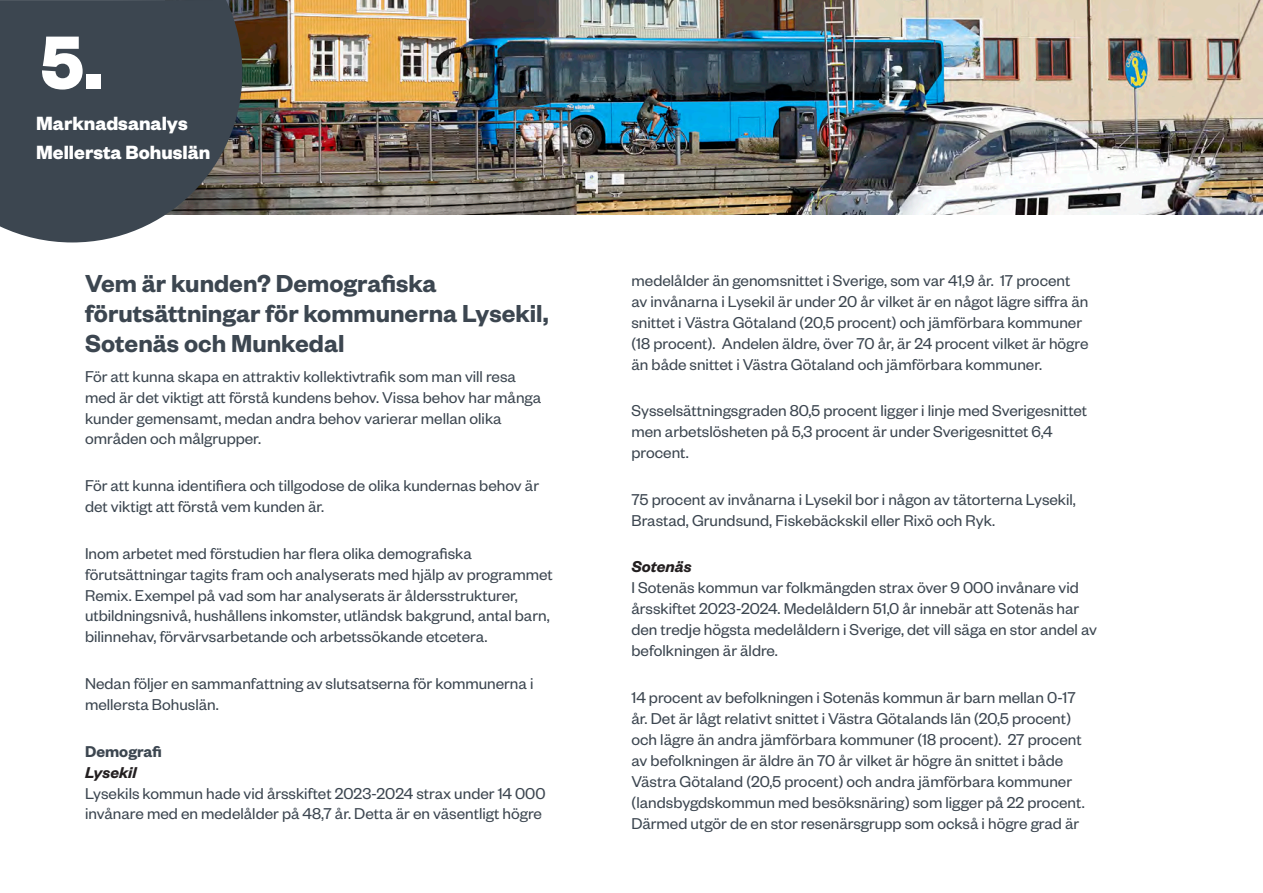
<style>
.page{position:relative;width:1263px;height:893px;background:#fff}
.page>*{position:absolute;margin:0;border:0;box-sizing:border-box;transform-origin:0 0}
.Brödtext{font:700 82.5px "Founders Grotesk";color:#fff}
.Rubriknivå_2{font:600 27px/30px "Founders Grotesk";color:#3c4650}
.Brödtext-2{font:700 21px/28.5px "Founders Grotesk";color:#fff}
.Brödtext-3{font:17.25px/21px "Founders Grotesk";color:#3c4650}
.Rubriknivå_4{font:italic 600 17.25px "Founders Grotesk";color:#231f20}
.Rubriknivå_3{font:600 17.25px "Founders Grotesk";color:#3c4650}
.s1{color:#3c4650}
</style>
<div class="page">
<img style="left:242px;top:0;width:1021px;height:215px">
<svg style="left:0;top:0;width:242px;height:242px;background:#485159"></svg>
<p class="Brödtext" style="left:40px;top:10px;width:83px">5.<span class="s1">.</span></p>
<p class="Brödtext-2" style="left:36px;top:108px;width:176px">Marknadsanalys<br>Mellersta Bohuslän</p>
<h2 class="Rubriknivå_2" style="left:85px;top:267px;width:465px">Vem är kunden? Demografiska förutsättningar för kommunerna Lysekil,<br>Sotenäs och Munkedal</h2>
<p class="Brödtext-3" style="left:85px;top:365px;width:458px">För att kunna skapa en attraktiv kollektivtrafik som man vill resa med är det viktigt att förstå kundens behov. Vissa behov har många kunder gemensamt, medan andra behov varierar mellan olika områden och målgrupper.</p>
<p class="Brödtext-3" style="left:85px;top:474px;width:455px">För att kunna identifiera och tillgodose de olika kundernas behov är det viktigt att förstå vem kunden är.</p>
<p class="Brödtext-3" style="left:85px;top:542px;width:469px">Inom arbetet med förstudien har flera olika demografiska förutsättningar tagits fram och analyserats med hjälp av programmet Remix. Exempel på vad som har analyserats är åldersstrukturer, utbildningsnivå, hushållens inkomster, utländsk bakgrund, antal barn, bilinnehav, förvärvsarbetande och arbetssökande etcetera.</p>
<p class="Brödtext-3" style="left:85px;top:672px;width:450px">Nedan följer en sammanfattning av slutsatserna för kommunerna i mellersta Bohuslän.</p>
<h3 class="Rubriknivå_3" style="left:85px;top:740px;width:78px">Demografi</h3>
<h4 class="Rubriknivå_4" style="left:85px;top:761px;width:53px">Lysekil</h4>
<p class="Brödtext-3" style="left:85px;top:782px;width:462px">Lysekils kommun hade vid årsskiftet 2023-2024 strax under 14 000 invånare med en medelålder på 48,7 år. Detta är en väsentligt högre</p>
<p class="Brödtext-3" style="left:631px;top:269px;width:458px">medelålder än genomsnittet i Sverige, som var 41,9 år. 17 procent av invånarna i Lysekil är under 20 år vilket är en något lägre siffra än snittet i Västra Götaland (20,5 procent) och jämförbara kommuner (18 procent). Andelen äldre, över 70 år, är 24 procent vilket är högre än både snittet i Västra Götaland och jämförbara kommuner.</p>
<p class="Brödtext-3" style="left:631px;top:399px;width:457px">Sysselsättningsgraden 80,5 procent ligger i linje med Sverigesnittet men arbetslösheten på 5,3 procent är under Sverigesnittet 6,4 procent.</p>
<p class="Brödtext-3" style="left:631px;top:488px;width:446px">75 procent av invånarna i Lysekil bor i någon av tätorterna Lysekil,<br>Brastad, Grundsund, Fiskebäckskil eller Rixö och Ryk.</p>
<h4 class="Rubriknivå_4" style="left:631px;top:556px;width:62px">Sotenäs</h4>
<p class="Brödtext-3" style="left:631px;top:576px;width:467px">I Sotenäs kommun var folkmängden strax över 9 000 invånare vid årsskiftet 2023-2024. Medelåldern 51,0 år innebär att Sotenäs har den tredje högsta medelåldern i Sverige, det vill säga en stor andel av befolkningen är äldre.</p>
<p class="Brödtext-3" style="left:631px;top:686px;width:455px">14 procent av befolkningen i Sotenäs kommun är barn mellan 0-17 år. Det är lågt relativt snittet i Västra Götalands län (20,5 procent) och lägre än andra jämförbara kommuner (18 procent). 27 procent av befolkningen är äldre än 70 år vilket är högre än snittet i både Västra Götaland (20,5 procent) och andra jämförbara kommuner (landsbygdskommun med besöksnäring) som ligger på 22 procent.<br>Därmed utgör de en stor resenärsgrupp som också i högre grad är</p>
</div>
